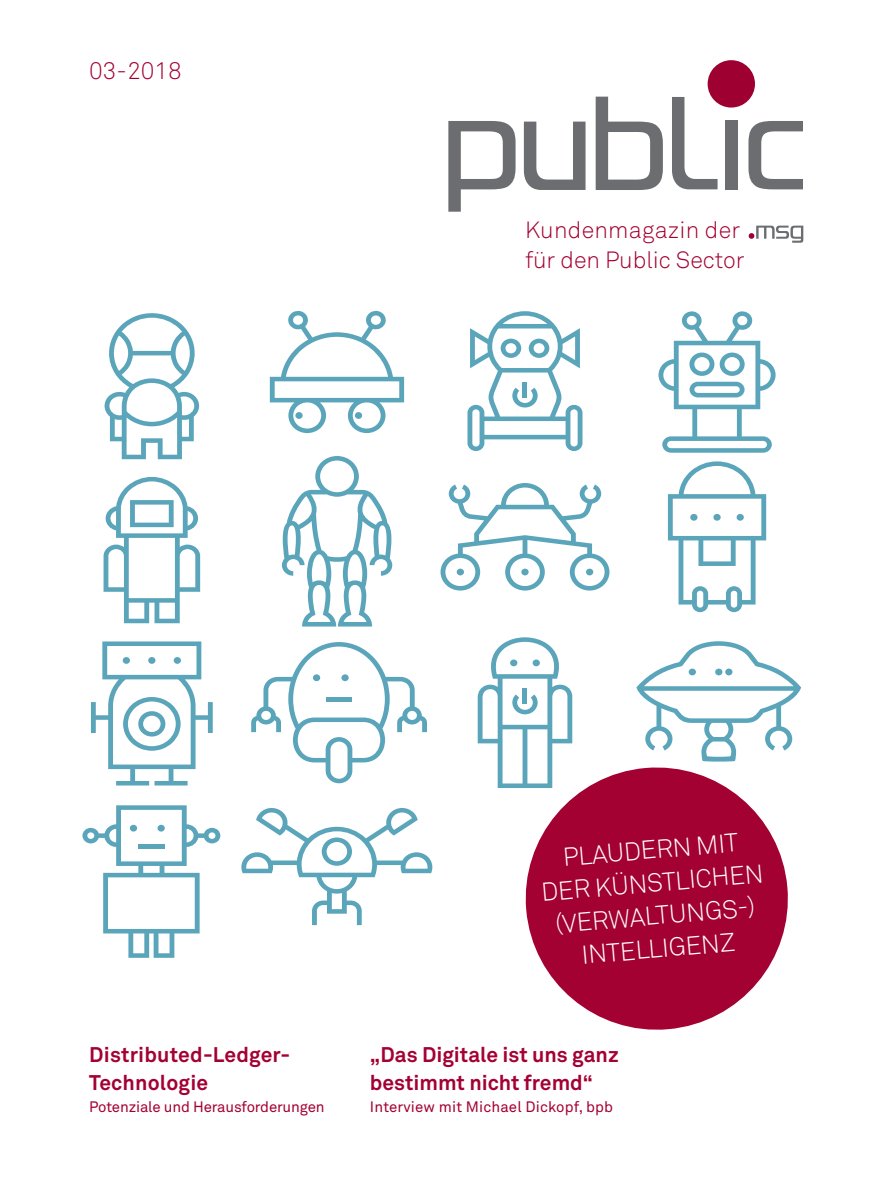
<style>
.page{position:relative;width:893px;height:1191px;background:#fff}
.page>*{position:absolute;margin:0;border:0;box-sizing:border-box;transform-origin:0 0}
.t1{font:300 25.5px/33px "Akkurat Std";color:#fff;text-align:center}
.t2{font:300 24px "Akkurat Std";color:#a40133}
.t3{font:300 23.25px/29.7px "Akkurat Std";color:#a40133}
.t4{font:700 21px/27.8px "Akkurat Std";color:#a40133}
.t5{font:15px "Akkurat Std";letter-spacing:-.01em;color:#a40133}
.t6{font:15px "Akkurat Std";letter-spacing:.01em;color:#a40133}
</style>
<div class="page">
<svg style="left:524px;top:122px;width:61px;height:68px"></svg>
<svg style="left:596px;top:97px;width:67px;height:93px"></svg>
<svg style="left:448px;top:121px;width:68px;height:91px"></svg>
<div style="left:725px;top:121px;width:12px;height:69px;background:#6c6d70"></div>
<svg style="left:748px;top:121px;width:55px;height:68px"></svg>
<div style="left:708px;top:60px;width:47px;height:48px;background:#9e0131;border-radius:50%"></div>
<svg style="left:672px;top:97px;width:45px;height:92px"></svg>
<svg style="left:749px;top:226px;width:54px;height:17px"></svg>
<svg style="left:105px;top:313px;width:94px;height:146px"></svg>
<svg style="left:104px;top:477px;width:96px;height:146px"></svg>
<svg style="left:91px;top:641px;width:122px;height:144px"></svg>
<div style="left:174px;top:657px;width:7px;height:7px;background:#5ba5bb;border-radius:50%"></div>
<div style="left:148px;top:657px;width:7px;height:7px;background:#5ba5bb;border-radius:50%"></div>
<svg style="left:241px;top:808px;width:192px;height:117px"></svg>
<svg style="left:467px;top:311px;width:115px;height:140px"></svg>
<svg style="left:658px;top:311px;width:118px;height:142px"></svg>
<svg style="left:636px;top:641px;width:165px;height:120px"></svg>
<div style="left:689px;top:668px;width:7px;height:7px;background:#5ba5bb;border-radius:50%"></div>
<div style="left:715px;top:668px;width:7px;height:7px;background:#5ba5bb;border-radius:50%"></div>
<svg style="left:440px;top:483px;width:169px;height:107px"></svg>
<div style="left:586px;top:568px;width:7px;height:7px;background:#5ba5bb;border-radius:50%"></div>
<div style="left:457px;top:568px;width:7px;height:7px;background:#5ba5bb;border-radius:50%"></div>
<div style="left:521px;top:568px;width:8px;height:7px;background:#5ba5bb;border-radius:50%"></div>
<svg style="left:668px;top:461px;width:98px;height:151px"></svg>
<svg style="left:251px;top:642px;width:176px;height:141px"></svg>
<div style="left:341px;top:674px;width:8px;height:7px;background:#5ba5bb;border-radius:50%"></div>
<div style="left:313px;top:674px;width:7px;height:7px;background:#5ba5bb;border-radius:50%"></div>
<div style="left:326px;top:697px;width:26px;height:5px;background:#5ba5bb"></div>
<svg style="left:478px;top:637px;width:94px;height:151px"></svg>
<hr style="left:523px;top:688px;width:4px;height:16px;background:#5ba5bb">
<div style="left:510px;top:659px;width:7px;height:7px;background:#5ba5bb;border-radius:50%"></div>
<svg style="left:82px;top:805px;width:138px;height:152px"></svg>
<div style="left:157px;top:824px;width:8px;height:7px;background:#5ba5bb;border-radius:50%"></div>
<div style="left:130px;top:824px;width:7px;height:7px;background:#5ba5bb;border-radius:50%"></div>
<svg style="left:282px;top:456px;width:110px;height:170px"></svg>
<svg style="left:270px;top:311px;width:134px;height:122px"></svg>
<div style="left:295px;top:412px;width:8px;height:7px;background:#5ba5bb;border-radius:50%"></div>
<div style="left:355px;top:412px;width:7px;height:7px;background:#5ba5bb;border-radius:50%"></div>
<svg style="left:520px;top:761px;width:268px;height:269px;fill:#a40133"></svg>
<p class="t2" style="left:89px;top:57px;width:94px">03-2018</p>
<p class="t3" style="left:525px;top:215px;width:221px">Kundenmagazin der für den Public Sector</p>
<p class="t4" style="left:89px;top:1040px;width:203px">Distributed-Ledger-<br>Technologie</p>
<p class="t5" style="left:89px;top:1098px;width:237px">Potenziale und Herausforderungen</p>
<p class="t1" style="left:537px;top:843px;width:224px;rotate:-5deg">PLAUDERN MIT<br>DER KÜNSTLICHEN (VERWALTUNGS-)<br>INTELLIGENZ</p>
<p class="t4" style="left:370px;top:1040px;width:250px">„Das Digitale ist uns ganz bestimmt nicht fremd“</p>
<p class="t6" style="left:370px;top:1098px;width:245px">Interview mit Michael Dickopf, bpb</p>
</div>
